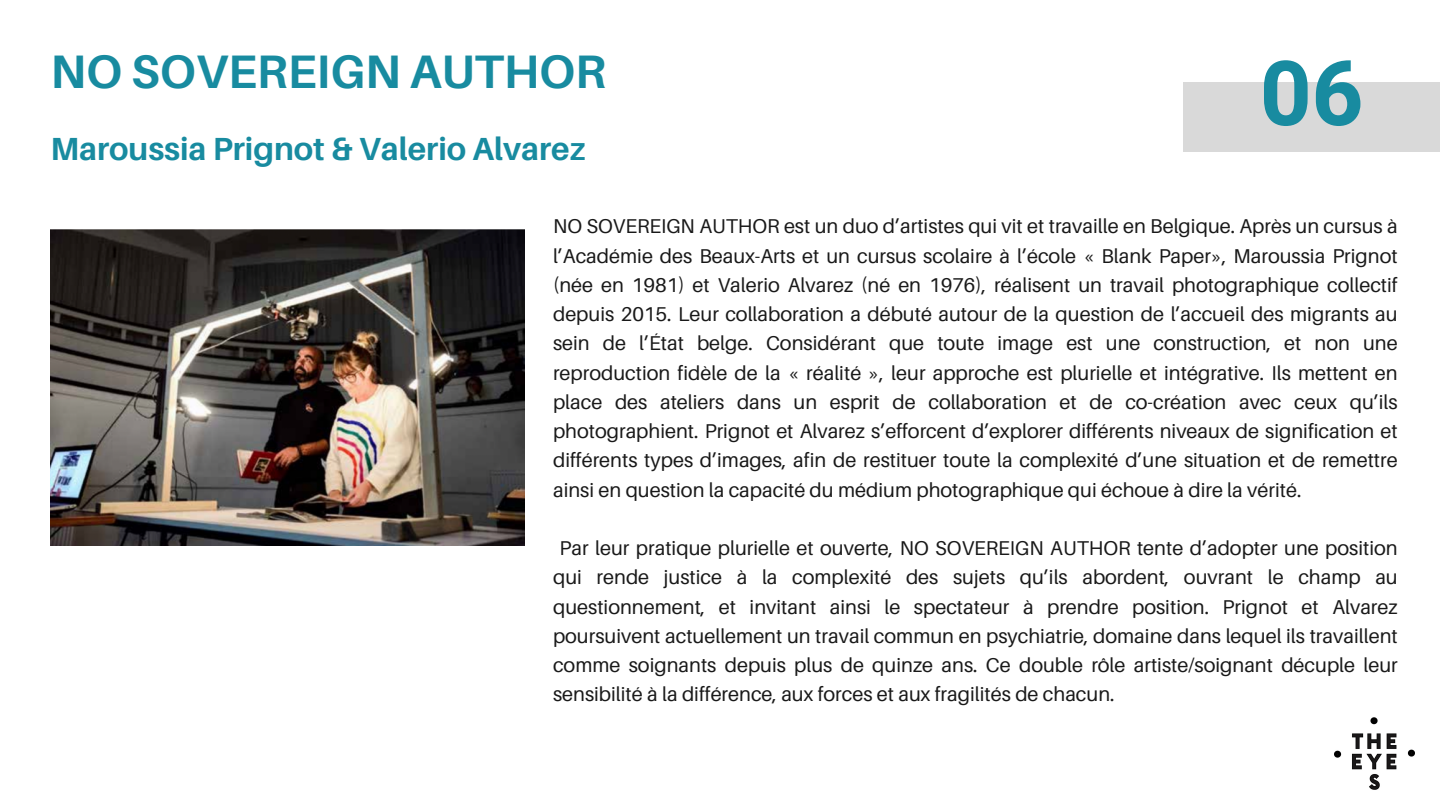
<style>
.page{position:relative;width:1440px;height:810px;background:#fff}
.page>*{position:absolute;margin:0;border:0;box-sizing:border-box;transform-origin:0 0}
.t1{font:700 90px "Heebo";color:#188ba0}
.t2{font:700 47px "Aileron";color:#188ba0}
.t3{font:700 32px "Aileron";color:#188ba0}
.t4{font:20px/29.2px "Aileron";color:#191919;text-align:justify}
</style>
<div class="page">
<img style="left:1335px;top:717px;width:80px;height:73px">
<img style="left:50px;top:230px;width:474px;height:316px">
<div style="left:1183px;top:82px;width:257px;height:69px;background:#d9d9d9"></div>
<p class="t2" style="left:50px;top:42px;width:557px">NO SOVEREIGN AUTHOR</p>
<p class="t3" style="left:50px;top:129px;width:537px">Maroussia Prignot &amp; Valerio Alvarez</p>
<p class="t1" style="left:1260px;top:31px;width:105px">06</p>
<p class="t4" style="left:553px;top:211px;width:846px">NO SOVEREIGN AUTHOR est un duo d’artistes qui vit et travaille en Belgique. Après un cursus à l’Académie des Beaux-Arts et un cursus scolaire à l’école « Blank Paper», Maroussia Prignot (née en 1981) et Valerio Alvarez (né en 1976), réalisent un travail photographique collectif depuis 2015. Leur collaboration a débuté autour de la question de l’accueil des migrants au sein de l’État belge. Considérant que toute image est une construction, et non une reproduction fidèle de la « réalité », leur approche est plurielle et intégrative. Ils mettent en place des ateliers dans un esprit de collaboration et de co-création avec ceux qu’ils photographient. Prignot et Alvarez s’efforcent d’explorer différents niveaux de signification et différents types d’images, afin de restituer toute la complexité d’une situation et de remettre ainsi en question la capacité du médium photographique qui échoue à dire la vérité.</p>
<p class="t4" style="left:553px;top:533px;width:846px;text-indent:6px">Par leur pratique plurielle et ouverte, NO SOVEREIGN AUTHOR tente d’adopter une position qui rende justice à la complexité des sujets qu’ils abordent, ouvrant le champ au questionnement, et invitant ainsi le spectateur à prendre position. Prignot et Alvarez poursuivent actuellement un travail commun en psychiatrie, domaine dans lequel ils travaillent comme soignants depuis plus de quinze ans. Ce double rôle artiste/soignant décuple leur sensibilité à la différence, aux forces et aux fragilités de chacun.</p>
</div>
